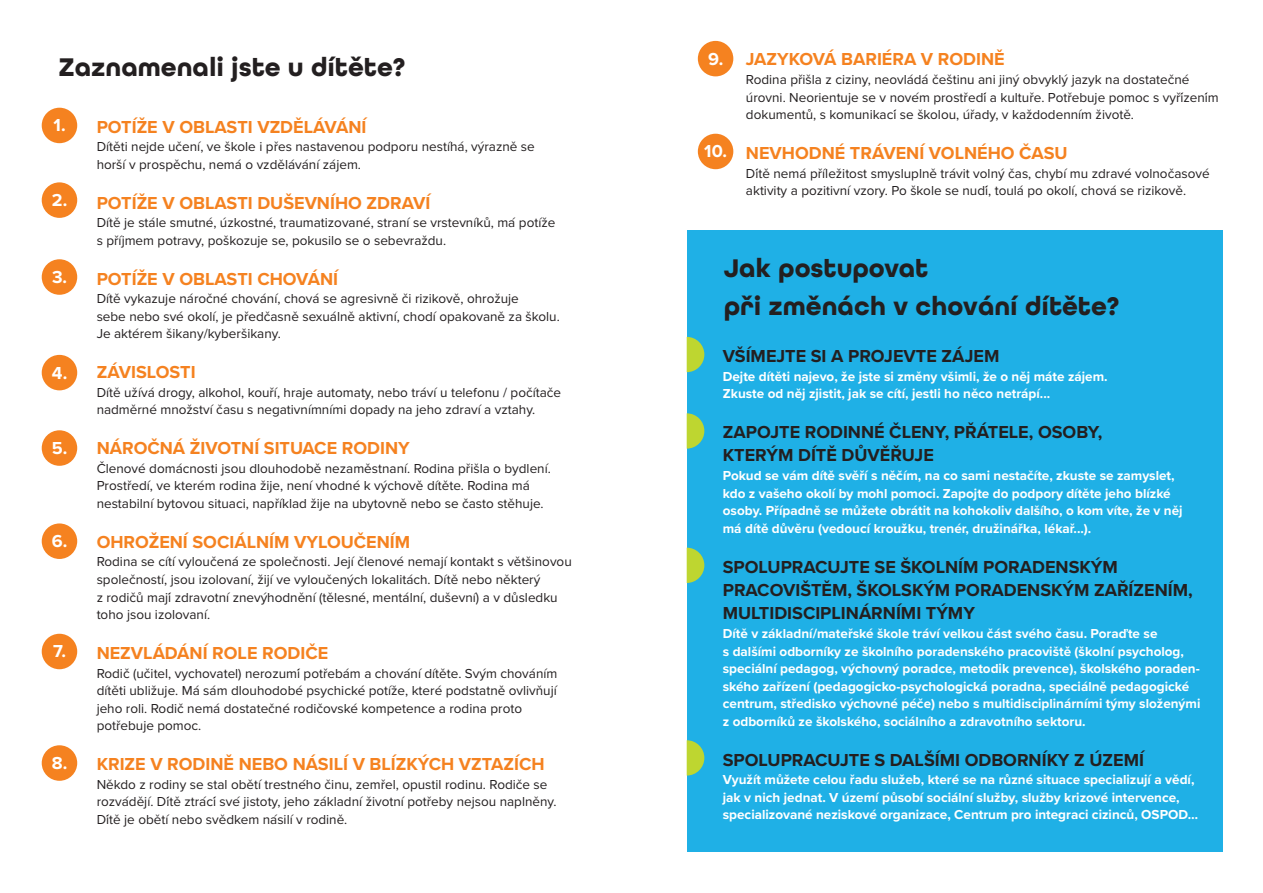
<style>
.page{position:relative;width:1263px;height:893px;background:#fff}
.page>*{position:absolute;margin:0;border:0;box-sizing:border-box;transform-origin:0 0}
.t1{font:700 27px/37.2px "All Round Gothic";color:#231f20}
.t2{font:700 18px "Proxima Nova";color:#f58220}
.t3{font:700 18px/23.4px "Proxima Nova";color:#231f20}
.t4{font:700 18px "Proxima Nova";color:#fff}
.t5{font:13.5px/17.5px "Proxima Nova";color:#231f20}
.t6{font:700 13.5px/17.5px "Proxima Nova";color:#fff}
</style>
<div class="page">
<div style="left:687px;top:231px;width:535px;height:621px;background:#1fb0e6"></div>
<div style="left:42px;top:108px;width:35px;height:35px;background:#f58220;border-radius:50%"></div>
<div style="left:42px;top:182px;width:35px;height:36px;background:#f58220;border-radius:50%"></div>
<div style="left:42px;top:259px;width:35px;height:36px;background:#f58220;border-radius:50%"></div>
<div style="left:42px;top:355px;width:35px;height:35px;background:#f58220;border-radius:50%"></div>
<div style="left:42px;top:430px;width:35px;height:36px;background:#f58220;border-radius:50%"></div>
<div style="left:42px;top:523px;width:35px;height:36px;background:#f58220;border-radius:50%"></div>
<div style="left:42px;top:634px;width:35px;height:35px;background:#f58220;border-radius:50%"></div>
<div style="left:42px;top:745px;width:35px;height:36px;background:#f58220;border-radius:50%"></div>
<div style="left:698px;top:41px;width:35px;height:35px;background:#f58220;border-radius:50%"></div>
<div style="left:698px;top:134px;width:35px;height:35px;background:#f58220;border-radius:50%"></div>
<svg style="left:687px;top:337px;width:17px;height:35px"></svg>
<svg style="left:687px;top:413px;width:17px;height:36px"></svg>
<svg style="left:687px;top:548px;width:17px;height:35px"></svg>
<svg style="left:687px;top:740px;width:17px;height:35px"></svg>
<h1 class="t1" style="left:58px;top:51px;width:349px">Zaznamenali jste u dítěte?</h1>
<h2 class="t4" style="left:54px;top:117px;width:14px">1.</h2>
<h2 class="t4" style="left:52px;top:192px;width:17px">2.</h2>
<h2 class="t4" style="left:52px;top:269px;width:17px">3.</h2>
<h2 class="t4" style="left:52px;top:364px;width:17px">4.</h2>
<h2 class="t4" style="left:52px;top:440px;width:17px">5.</h2>
<h2 class="t4" style="left:52px;top:533px;width:17px">6.</h2>
<h2 class="t4" style="left:53px;top:643px;width:14px">7.</h2>
<h2 class="t4" style="left:52px;top:755px;width:17px">8.</h2>
<h2 class="t2" style="left:97px;top:118px;width:271px">POTÍŽE V OBLASTI VZDĚLÁVÁNÍ</h2>
<p class="t5" style="left:97px;top:138px;width:440px">Dítěti nejde učení, ve škole i přes nastavenou podporu nestíhá, výrazně se horší v prospěchu, nemá o vzdělávání zájem.</p>
<h2 class="t2" style="left:97px;top:194px;width:335px">POTÍŽE V OBLASTI DUŠEVNÍHO ZDRAVÍ</h2>
<p class="t5" style="left:97px;top:215px;width:460px">Dítě je stále smutné, úzkostné, traumatizované, straní se vrstevníků, mápotíže s příjmem potravy, poškozuje se, pokusilo se o sebevraždu.</p>
<h2 class="t2" style="left:97px;top:270px;width:243px">POTÍŽE V OBLASTI CHOVÁNÍ</h2>
<p class="t5" style="left:97px;top:291px;width:465px">Dítě vykazuje náročné chování, chová se agresivně či rizikově, ohrožuje<br>sebe nebo své okolí, je předčasně sexuálně aktivní, chodí opakovaně za školu.<br>Je aktérem šikany/kyberšikany.</p>
<h2 class="t2" style="left:97px;top:364px;width:100px">ZÁVISLOSTI</h2>
<p class="t5" style="left:97px;top:384px;width:466px">Dítě užívá drogy, alkohol, kouří, hraje automaty, nebo tráví u telefonu / počítače nadměrné množství času s negativnímními dopady na jeho zdraví a vztahy.</p>
<h2 class="t2" style="left:97px;top:440px;width:315px">NÁROČNÁ ŽIVOTNÍ SITUACE RODINY</h2>
<p class="t5" style="left:97px;top:460px;width:456px">Členové domácnosti jsou dlouhodobě nezaměstnaní. Rodina přišla o bydlení.<br>Prostředí, ve kterém rodina žije, není vhodné k výchově dítěte. Rodina má nestabilní bytovou situaci, například žije na ubytovně nebo se často stěhuje.</p>
<h2 class="t2" style="left:97px;top:534px;width:315px">OHROŽENÍ SOCIÁLNÍM VYLOUČENÍM</h2>
<p class="t5" style="left:97px;top:554px;width:477px">Rodina se cítí vyloučená ze společnosti. Její členové nemají kontakt s většinovou společností, jsou izolovaní, žijí ve vyloučených lokalitách. Dítě nebo některý<br>z rodičů majízdravotní znevýhodnění (tělesné, mentální, duševní) a v důsledku toho jsou izolovaní.</p>
<h2 class="t2" style="left:97px;top:645px;width:233px">NEZVLÁDÁNÍ ROLE RODIČE</h2>
<p class="t5" style="left:97px;top:665px;width:462px">Rodič (učitel, vychovatel) nerozumípotřebám a chování dítěte. Svým chováním dítěti ubližuje. Má sám dlouhodobé psychické potíže, které podstatně ovlivňují jeho roli. Rodič nemá dostatečné rodičovské kompetence a rodina proto potřebuje pomoc.</p>
<h2 class="t2" style="left:97px;top:756px;width:449px">KRIZE V RODINĚ NEBO NÁSILÍ V BLÍZKÝCH VZTAZÍCH</h2>
<p class="t5" style="left:97px;top:776px;width:461px">Někdo z rodiny se stal obětí trestneh́ o činu, zemřel, opustil rodinu. Rodiče se rozvad́ ějí. Dit́ě ztrać i ́sve ́jistoty, jeho základní životní potřeby nejsou naplněny.<br>Dit́ě je obětí nebo svědkem násilí v rodině.</p>
<h2 class="t4" style="left:708px;top:50px;width:17px">9.</h2>
<h2 class="t4" style="left:704px;top:143px;width:24px">10.</h2>
<h2 class="t2" style="left:746px;top:51px;width:260px">JAZYKOVÁ BARIÉRA V RODINĚ</h2>
<p class="t5" style="left:746px;top:71px;width:474px">Rodina přišla z ciziny, neovládá češtinu ani jiný obvyklý jazyk na dostatečné úrovni. Neorientuje se v noveḿ prostředi ́a kultuře. Potřebuje pomoc s vyřiź eniḿ dokumentů, s komunikaci ́se školou, úřady, v každodenním životě.</p>
<h2 class="t2" style="left:746px;top:145px;width:323px">NEVHODNÉ TRÁVENÍ VOLNÉHO ČASU</h2>
<p class="t5" style="left:746px;top:165px;width:465px">Dit́ě nemá příležitost smysluplně trávit volný čas, chybí mu zdravé volnočasové aktivity a pozitivní vzory. Po škole se nudi,́ toulá po okolí, chová se rizikově.</p>
<h1 class="t1" style="left:724px;top:252px;width:397px">Jak postupovat<br>při změnách v chování dítěte?</h1>
<h2 class="t3" style="left:723px;top:345px;width:278px">VŠÍMEJTE SI A PROJEVTE ZÁJEM</h2>
<p class="t6" style="left:723px;top:368px;width:386px">Dejte dítěti najevo, že jste si změny všimli, že o něj máte zájem.<br>Zkuste od něj zjistit, jak se cítí, jestli ho něco netrápí...</p>
<h2 class="t3" style="left:723px;top:421px;width:381px">ZAPOJTE RODINNÉ ČLENY, PŘÁTELE, OSOBY,<br>KTERÝM DÍTĚ DŮVĚŘUJE</h2>
<p class="t6" style="left:723px;top:467px;width:461px">Pokud se vám dítě svěří s něčím, na co sami nestačíte, zkuste se zamyslet, kdo z vašeho okolí by mohl pomoci. Zapojte do podpory dítěte jeho blízké osoby. Případně se můžete obrátit na kohokoliv dalšího, o kom víte, že v něj má dítě důvěru (vedoucí kroužku, trenér, družinářka, lékař...).</p>
<h2 class="t3" style="left:723px;top:556px;width:471px">SPOLUPRACUJTE SE ŠKOLNÍM PORADENSKÝM<br>PRACOVIŠTĚM, ŠKOLSKÝM PORADENSKÝM ZAŘÍZENÍM,<br>MULTIDISCIPLINÁRNÍMI TÝMY</h2>
<p class="t6" style="left:723px;top:625px;width:479px">Dítě v základní/mateřské škole tráví velkou část svého času. Poraďte se<br>s dalšími odborníky ze školního poradenského pracoviště (školní psycholog, speciální pedagog, výchovný poradce, metodik prevence), školského poraden&shy;ského zařízení (pedagogicko-psychologická poradna, speciálně pedagogické centrum, středisko výchovné péče) nebo s multidisciplinárními týmy složenými z odborníků ze školského, sociálního a zdravotního sektoru.</p>
<h2 class="t3" style="left:723px;top:749px;width:423px">SPOLUPRACUJTE S DALŠÍMI ODBORNÍKY Z ÚZEMÍ</h2>
<p class="t6" style="left:723px;top:771px;width:477px">Využít můžete celou řadu služeb, které se na různé situace specializují a vědí, jak v nich jednat. V území působí sociální služby, služby krizové intervence, specializované neziskové organizace, Centrum pro integraci cizinců, OSPOD…</p>
</div>
